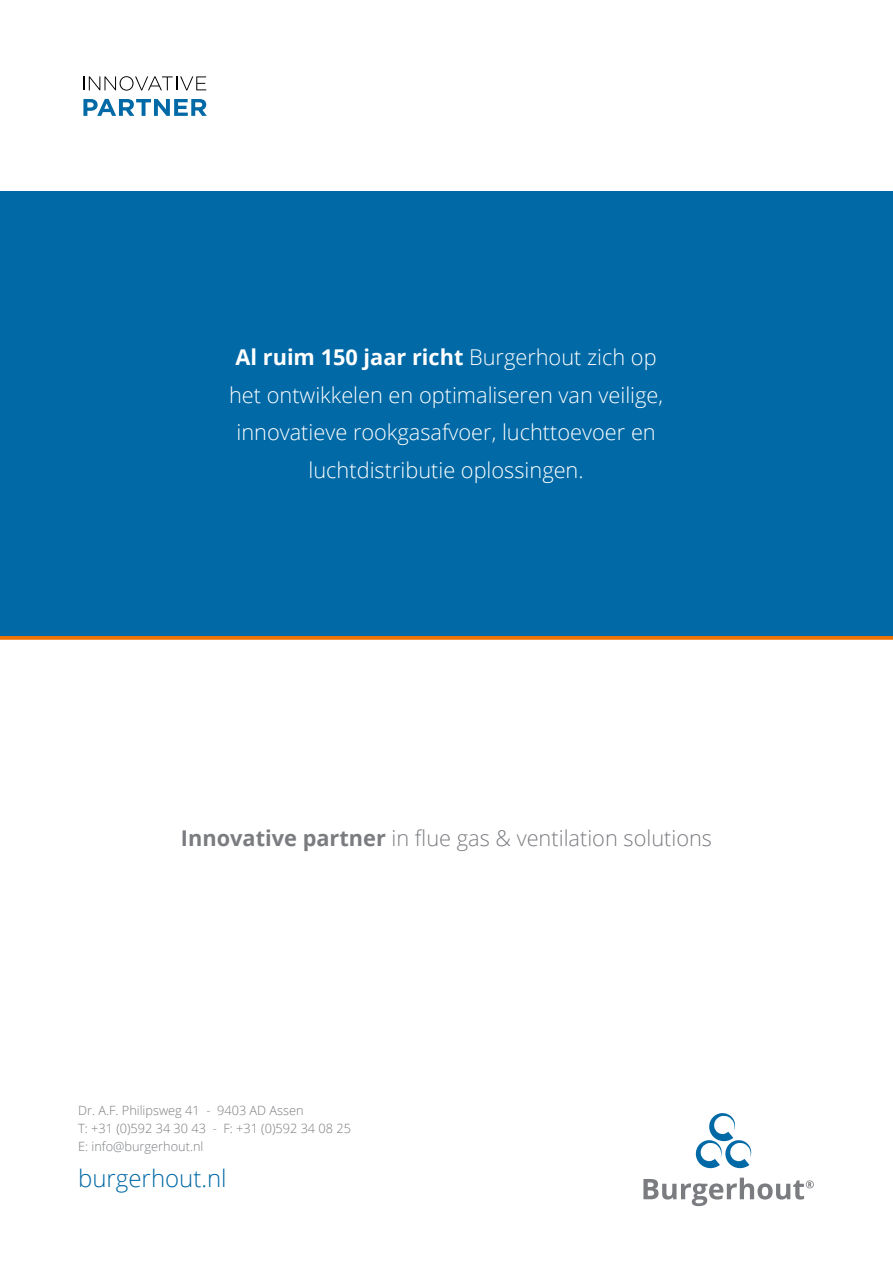
<style>
.page{position:relative;width:893px;height:1263px;background:#fff}
.page>*{position:absolute;margin:0;border:0;box-sizing:border-box;transform-origin:0 0}
.t1{font:300 24px "Open Sans";color:#0069a6}
.t2{font:300 21.75px/37.5px "Open Sans";color:#fff;text-align:center}
.t3{font:300 21.75px "Open Sans";color:#7a7c80}
.t4{font:300 12.75px/18px "Open Sans";color:#7a7c80}
.s1{font-weight:700}
</style>
<div class="page">
<div style="left:0;top:191px;width:893px;height:447px;background:#0069a6"></div>
<svg style="left:0;top:636px;width:893px;height:4px;background:#ee7a10"></svg>
<svg style="left:84px;top:76px;width:122px;height:15px"></svg>
<svg style="left:83px;top:99px;width:124px;height:17px"></svg>
<svg style="left:696px;top:1113px;width:56px;height:55px"></svg>
<svg style="left:643px;top:1178px;width:171px;height:28px"></svg>
<p class="t2" style="left:229px;top:338px;width:436px"><span class="s1">Al ruim 150 jaar richt</span> Burgerhout zich op het ontwikkelen en optimaliseren van veilige, innovatieve rookgasafvoer, luchttoevoer en luchtdistributie oplossingen.</p>
<p class="t3" style="left:181px;top:823px;width:533px"><span class="s1">Innovative partner</span> in flue gas &amp; ventilation solutions</p>
<p class="t4" style="left:78px;top:1101px;width:274px">Dr. A.F. Philipsweg 41 - 9403 AD Assen<br>T: +31 (0)592 34 30 43 - F: +31 (0)592 34 08 25<br>E: info@burgerhout.nl</p>
<p class="t1" style="left:78px;top:1162px;width:150px">burgerhout.nl</p>
</div>
